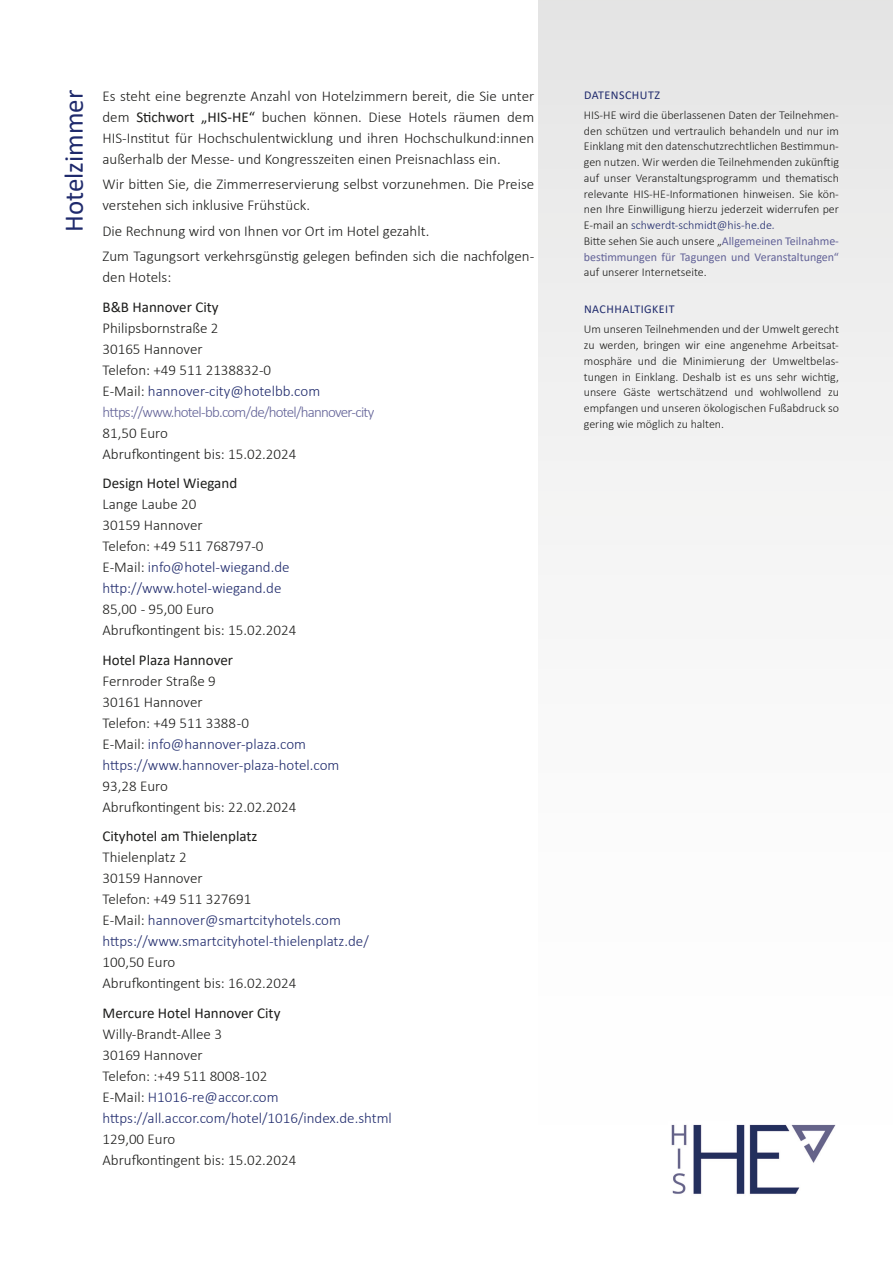
<style>
.page{position:relative;width:893px;height:1263px;background:#fff}
.page>*{position:absolute;margin:0;border:0;box-sizing:border-box;transform-origin:0 0}
.Ü1_Inhalt{font:27px "Calibri";color:#1f2a6c}
.Fließtext_Anmeldung{font:300 15px "Calibri";color:#1d1d1b}
.Fließtext{font:300 15px/21px "Calibri";color:#1d1d1b}
.Fließtext_Anmeldung-2{font:300 15px "Calibri";color:#1f2a6c}
.Fließtext_Anmeldung_Link_blau{font:300 15px "Calibri";color:#1f2a6c}
.Fließtext_Anmeldung-3{font:15px "Calibri";color:#1d1d1b}
.Fließtext_Anmeldung_Link_blau-2{font:300 15px "Calibri";letter-spacing:-.05em;color:#626297}
.Fließtext_Anmeldung_regular{font:15px "Calibri";color:#1d1d1b}
.Fließtext_Anmeldung-4{font:300 12px/15.8px "Calibri";color:#1d1d1b;text-align:justify}
.Fließtext_Anmeldung-5{font:12px/15.8px "Calibri";color:#626297;text-align:justify}
.Ü_Formalien_INVERSALIEN{font:12px "Calibri";letter-spacing:.04em;color:#1f2a6c}
.s1{font-weight:400}
.s2{color:#1d1d1b}
.s3{color:#1f2a6c}
.s4{font-weight:400;font-style:italic;color:#626297}
.s5{font-weight:300;color:#1d1d1b}
</style>
<div class="page">
<div style="left:539px;top:0;width:354px;height:1263px;background:linear-gradient(to bottom,#e7e7e7,#fff)"></div>
<img style="left:669px;top:1121px;width:170px;height:75px">
<p class="Ü1_Inhalt" style="left:55px;top:232px;width:144px;rotate:-90deg">Hotelzimmer</p>
<p class="Fließtext" style="left:103px;top:85px;width:433px;text-align:justify">Es steht eine begrenzte Anzahl von Hotelzimmern bereit, die Sie unter dem <span class="s1">Stichwort „HIS-HE“</span> buchen können. Diese Hotels räumen dem HIS-Institut für Hochschulentwicklung und ihren Hochschulkund:innen außerhalb der Messe- und Kongresszeiten einen Preisnachlass ein.</p>
<p class="Fließtext" style="left:103px;top:174px;width:433px">Wir bitten Sie, die Zimmerreservierung selbst vorzunehmen. Die Preise verstehen sich inklusive Frühstück.</p>
<p class="Fließtext" style="left:103px;top:220px;width:328px">Die Rechnung wird von Ihnen vor Ort im Hotel gezahlt.</p>
<p class="Fließtext" style="left:103px;top:245px;width:433px">Zum Tagungsort verkehrsgünstig gelegen befinden sich die nachfolgen&shy;den Hotels:</p>
<p class="Fließtext_Anmeldung_regular" style="left:103px;top:296px;width:118px">B&amp;B Hannover City</p>
<p class="Fließtext_Anmeldung" style="left:103px;top:319px;width:118px">Philipsbornstraße 2</p>
<p class="Fließtext_Anmeldung" style="left:103px;top:340px;width:102px">30165 Hannover</p>
<p class="Fließtext_Anmeldung" style="left:103px;top:361px;width:170px">Telefon: +49 511 2138832-0</p>
<p class="Fließtext_Anmeldung-2" style="left:103px;top:382px;width:219px"><span class="s2">E-Mail:</span> hannover-city@hotelbb.com</p>
<p class="Fließtext_Anmeldung_Link_blau-2" style="left:103px;top:403px;width:273px">https://www.hotel-bb.com/de/hotel/hannover-city</p>
<p class="Fließtext_Anmeldung" style="left:103px;top:424px;width:67px">81,50 Euro</p>
<p class="Fließtext_Anmeldung" style="left:103px;top:445px;width:195px">Abrufkontingent bis: 15.02.2024</p>
<p class="Fließtext_Anmeldung_regular" style="left:103px;top:473px;width:136px">Design Hotel Wiegand</p>
<p class="Fließtext_Anmeldung" style="left:103px;top:495px;width:95px">Lange Laube 20</p>
<p class="Fließtext_Anmeldung" style="left:103px;top:516px;width:102px">30159 Hannover</p>
<p class="Fließtext_Anmeldung" style="left:103px;top:537px;width:163px">Telefon: +49 511 768797-0</p>
<p class="Fließtext_Anmeldung_Link_blau" style="left:103px;top:558px;width:189px"><span class="s2">E-Mail:</span> info@hotel-wiegand.de</p>
<p class="Fließtext_Anmeldung_Link_blau" style="left:103px;top:579px;width:180px">http://www.hotel-wiegand.de</p>
<p class="Fließtext_Anmeldung" style="left:103px;top:600px;width:113px">85,00 - 95,00 Euro</p>
<p class="Fließtext_Anmeldung" style="left:103px;top:621px;width:195px">Abrufkontingent bis: 15.02.2024</p>
<p class="Fließtext_Anmeldung-3" style="left:103px;top:649px;width:132px">Hotel Plaza Hannover</p>
<p class="Fließtext_Anmeldung" style="left:103px;top:672px;width:115px">Fernroder Straße 9</p>
<p class="Fließtext_Anmeldung" style="left:103px;top:693px;width:102px">30161 Hannover</p>
<p class="Fließtext_Anmeldung" style="left:103px;top:714px;width:148px">Telefon: +49 511 3388 -0</p>
<p class="Fließtext_Anmeldung-2" style="left:103px;top:735px;width:205px"><span class="s2">E-Mail:</span> info@hannover-plaza.com</p>
<p class="Fließtext_Anmeldung-2" style="left:103px;top:756px;width:238px">https://www.hannover-plaza-hotel.com</p>
<p class="Fließtext_Anmeldung" style="left:103px;top:777px;width:67px">93,28 Euro</p>
<p class="Fließtext_Anmeldung" style="left:103px;top:798px;width:195px">Abrufkontingent bis: 22.02.2024</p>
<p class="Fließtext_Anmeldung-3" style="left:103px;top:826px;width:156px">Cityhotel am Thielenplatz</p>
<p class="Fließtext_Anmeldung" style="left:103px;top:848px;width:86px">Thielenplatz 2</p>
<p class="Fließtext_Anmeldung" style="left:103px;top:869px;width:102px">30159 Hannover</p>
<p class="Fließtext_Anmeldung" style="left:103px;top:890px;width:150px">Telefon: +49 511 327691</p>
<p class="Fließtext_Anmeldung-2" style="left:103px;top:911px;width:240px"><span class="s2">E-Mail:</span> hannover@smartcityhotels.com</p>
<p class="Fließtext_Anmeldung-2" style="left:103px;top:932px;width:268px">https://www.smartcityhotel-thielenplatz.de/</p>
<p class="Fließtext_Anmeldung" style="left:103px;top:953px;width:74px">100,50 Euro</p>
<p class="Fließtext_Anmeldung" style="left:103px;top:974px;width:195px">Abrufkontingent bis: 16.02.2024</p>
<p class="Fließtext_Anmeldung-3" style="left:103px;top:1002px;width:179px">Mercure Hotel Hannover City</p>
<p class="Fließtext_Anmeldung" style="left:103px;top:1025px;width:121px">Willy-Brandt-Allee 3</p>
<p class="Fließtext_Anmeldung" style="left:103px;top:1046px;width:102px">30169 Hannover</p>
<p class="Fließtext_Anmeldung" style="left:103px;top:1067px;width:166px">Telefon: :+49 511 8008-102</p>
<p class="Fließtext_Anmeldung_Link_blau" style="left:103px;top:1088px;width:178px"><span class="s2">E-Mail:</span> H1016-re@accor.com</p>
<p class="Fließtext_Anmeldung_Link_blau" style="left:103px;top:1109px;width:291px">https://all.accor.com/hotel/1016/index.de.shtml</p>
<p class="Fließtext_Anmeldung" style="left:103px;top:1130px;width:74px">129,00 Euro</p>
<p class="Fließtext_Anmeldung" style="left:103px;top:1151px;width:195px">Abrufkontingent bis: 15.02.2024</p>
<p class="Ü_Formalien_INVERSALIEN" style="left:584px;top:87px;width:77px">DATENSCHUTZ</p>
<p class="Fließtext_Anmeldung-4" style="left:584px;top:107px;width:257px">HIS-HE wird die überlassenen Daten der Teilnehmen&shy;den schützen und vertraulich behandeln und nur im Einklang mit den datenschutzrechtlichen Bestimmun&shy;gen nutzen. Wir werden die Teilnehmenden zukünftig auf unser Veranstaltungsprogramm und thematisch relevante HIS-HE-Informationen hinweisen. Sie kön&shy;nen Ihre Einwilligung hierzu jederzeit widerrufen per E-mail an <span class="s3">schwerdt-schmidt@his-he.de</span><span class="s4">.</span></p>
<p class="Fließtext_Anmeldung-5" style="left:584px;top:233px;width:257px"><span class="s5">Bitte sehen Sie auch unsere „</span>Allgemeinen Teilnahme&shy;bestimmungen für Tagungen und Veranstaltungen“ <span class="s5">auf unserer Internetseite.</span></p>
<p class="Ü_Formalien_INVERSALIEN" style="left:584px;top:301px;width:92px">NACHHALTIGKEIT</p>
<p class="Fließtext_Anmeldung-4" style="left:584px;top:321px;width:257px">Um unseren Teilnehmenden und der Umwelt gerecht zu werden, bringen wir eine angenehme Arbeitsat&shy;mosphäre und die Minimierung der Umweltbelas&shy;tungen in Einklang. Deshalb ist es uns sehr wichtig, unsere Gäste wertschätzend und wohlwollend zu empfangen und unseren ökologischen Fußabdruck so gering wie möglich zu halten.</p>
</div>
